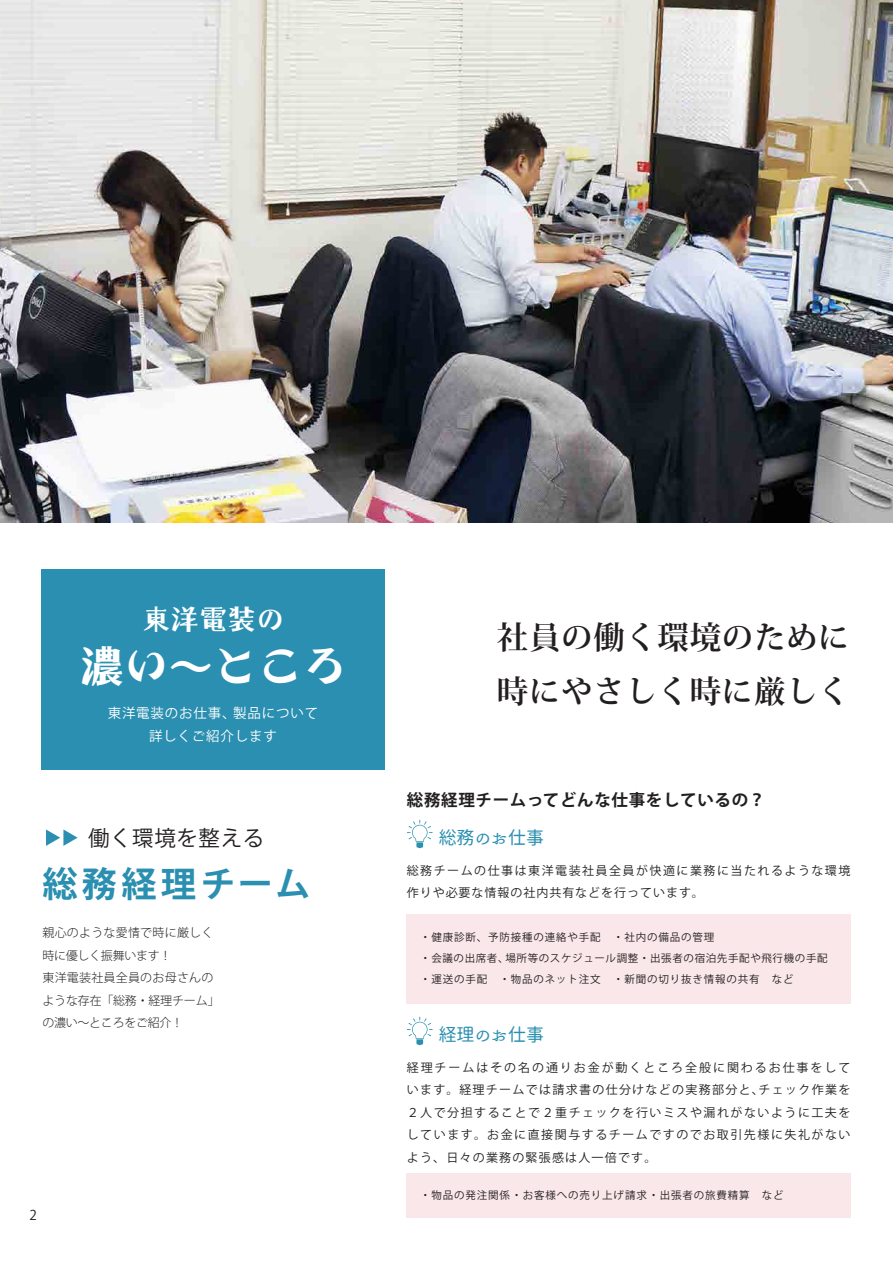
<style>
.page{position:relative;width:893px;height:1263px;background:#fff}
.page>*{position:absolute;margin:0;border:0;box-sizing:border-box;transform-origin:0 0}
.t1{font:800 44.55px "Suruga";color:#fff}
.t2{font:700 35.25px "Koz Go Pro";letter-spacing:.12em;color:#2a8fb0}
.t3{font:700 31.5px/53.6px "Koz Min Pro";letter-spacing:.02em;color:#231f20}
.t4{font:700 28.5px "Suruga";color:#fff}
.t5{font:21.45px "Koz Go Pro";letter-spacing:.03em;color:#231f20}
.t6{font:18px "Honoka Maru Gothic";color:#2a8fb0}
.t7{font:700 16.5px "Koz Go Pro";letter-spacing:.04em;color:#231f20}
.t8{font:13.5px/23.7px "Koz Go Pro";letter-spacing:.06em;color:#fff;text-align:center}
.t9{font:13.5px "Koz Go Pro";color:#231f20}
.t10{font:12px/22.5px "Koz Go Pro";letter-spacing:.125em;color:#231f20}
.t11{font:300 12px/22.5px "Koz Go Pro";color:#231f20}
.t12{font:10.5px/21px "Koz Go Pro";letter-spacing:.08em;color:#231f20}
</style>
<div class="page">
<hr style="left:892px;top:816px;width:1px;height:447px;background:#2a8fb0">
<div style="left:42px;top:569px;width:343px;height:201px;background:#2a8fb0"></div>
<svg style="left:46px;top:829px;width:32px;height:17px"></svg>
<div style="left:407px;top:914px;width:444px;height:90px;background:#fae7e9"></div>
<svg style="left:407px;top:820px;width:26px;height:28px"></svg>
<div style="left:407px;top:1172px;width:444px;height:45px;background:#fae7e9"></div>
<svg style="left:407px;top:1017px;width:26px;height:28px"></svg>
<img style="left:0;top:0;width:893px;height:523px">
<h3 class="t4" style="left:142px;top:605px;width:144px">東洋電装の</h3>
<h1 class="t1" style="left:80px;top:643px;width:269px">濃い～ところ</h1>
<p class="t8" style="left:108px;top:701px;width:212px">東洋電装のお仕事、製品について詳しくご紹介します</p>
<h3 class="t5" style="left:88px;top:824px;width:178px">働く環境を整える</h3>
<h2 class="t2" style="left:42px;top:861px;width:269px">総務経理チーム</h2>
<p class="t11" style="left:42px;top:922px;width:178px">親心のような愛情で時に厳しく時に優しく振舞います！<br>東洋電装社員全員のお母さんのような存在「総務・経理チーム」の濃い～ところをご紹介！</p>
<p class="t9" style="left:29px;top:1207px;width:9px">2</p>
<h3 class="t3" style="left:497px;top:609px;width:354px">社員の働く環境のために時にやさしく時に厳しく</h3>
<h3 class="t7" style="left:407px;top:789px;width:360px">総務経理チームってどんな仕事をしているの？</h3>
<h3 class="t6" style="left:439px;top:824px;width:107px">総務のお仕事</h3>
<p class="t10" style="left:407px;top:859px;width:445px">総務チームの仕事は東洋電装社員全員が快適に業務に当たれるような環境作りや必要な情報の社内共有などを行っています。</p>
<p class="t12" style="left:420px;top:927px;width:409px">・健康診断、予防接種の連絡や手配　・社内の備品の管理<br>・会議の出席者、場所等のスケジュール調整・出張者の宿泊先手配や飛行機の手配・運送の手配　・物品のネット注文　・新聞の切り抜き情報の共有　など</p>
<h3 class="t6" style="left:439px;top:1021px;width:107px">経理のお仕事</h3>
<p class="t10" style="left:407px;top:1056px;width:445px;text-align:justify">経理チームはその名の通りお金が動くところ全般に関わるお仕事をしています。経理チームでは請求書の仕分けなどの実務部分と、チェック作業を２人で分担することで２重チェックを行いミスや漏れがないように工夫をしています。お金に直接関与するチームですのでお取引先様に失礼がないよう、日々の業務の緊張感は人一倍です。</p>
<p class="t12" style="left:420px;top:1185px;width:365px">・物品の発注関係 ・お客様への売り上げ請求 ・出張者の旅費精算　など</p>
</div>
